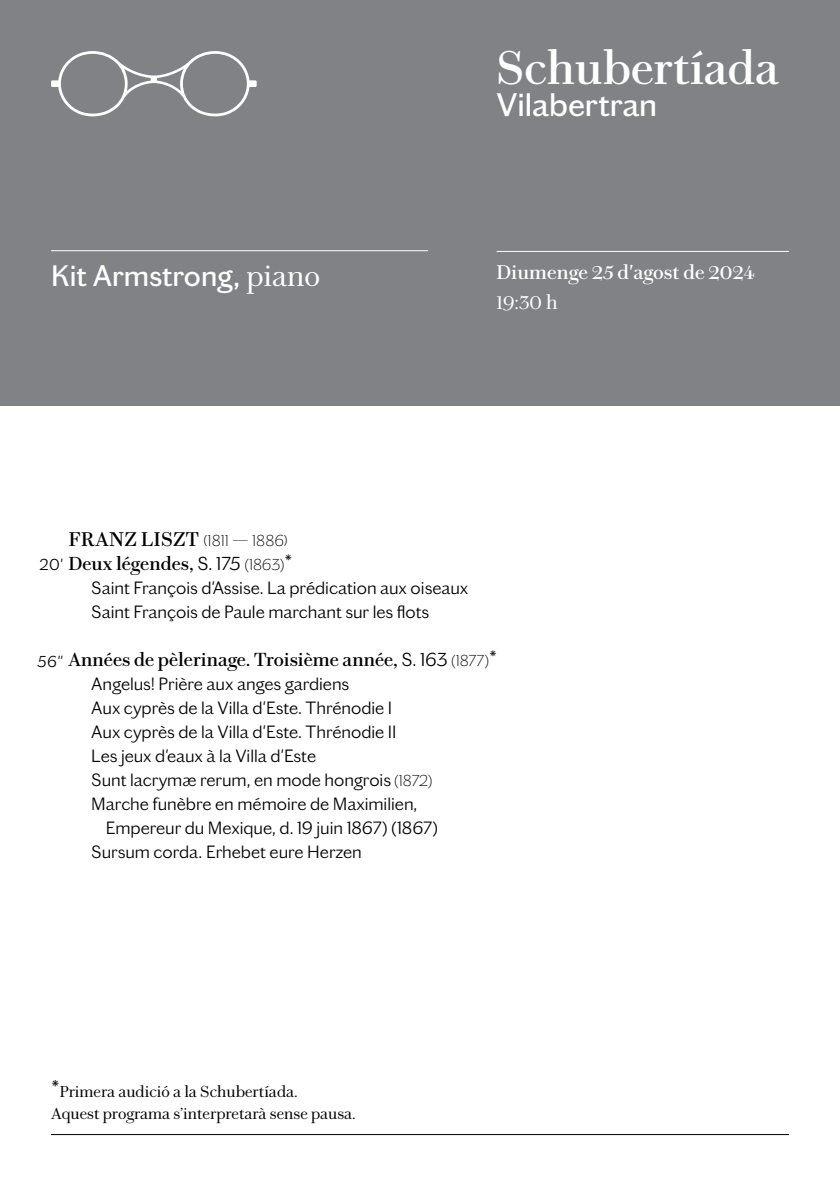
<style>
.page{position:relative;width:840px;height:1191px;background:#fff}
.page>*{position:absolute;margin:0;border:0;box-sizing:border-box;transform-origin:0 0}
.t1{font:47.2px "Chiswick Text";letter-spacing:-.005em;color:#fff}
.t2{font:33px "Chiswick Grotesque";color:#fff}
.t3{font:30px "Chiswick Grotesque";color:#fff}
.t4{font:20px "Chiswick Text";color:#fff}
.t5{font:300 20px "Chiswick Text";color:#fff}
.t6{font:19px "Chiswick Text";color:#000}
.t7{font:300 18px/24px "Chiswick Grotesque";color:#000}
.t8{font:300 16px/22px "Chiswick Text";color:#000}
.t9{font:200 16px "Chiswick Grotesque";letter-spacing:.01em;color:#000}
.t10{font:300 16px "Chiswick Grotesque";color:#000}
.s1{font-family:"Chiswick Text";font-weight:300}
.s2{font-family:"Chiswick Text";font-weight:400;font-size:20px}
.s3{font-family:"Chiswick Grotesque";font-weight:300}
.s4{font-family:"Chiswick Grotesque";font-weight:200;font-size:16px}
.s5{font-family:"Chiswick Grotesque";font-weight:300;font-size:22px}
.s6{font-weight:200;font-size:16px}
.s7{font-family:"Chiswick Grotesque";font-size:24px}
</style>
<div class="page">
<hr style="left:51px;top:1134px;width:737px;height:1px;background:#000">
<div style="left:0;top:0;width:839px;height:405px;background:#808285"></div>
<hr style="left:51px;top:250px;width:376px;height:1px;background:#fff">
<hr style="left:496px;top:251px;width:292px;height:1px;background:#fff">
<svg style="left:51px;top:51px;width:205px;height:65px"></svg>
<h3 class="t3" style="left:51px;top:253px;width:270px">Kit Armstrong, <span class="s1">piano</span></h3>
<h1 class="t1" style="left:496px;top:33px;width:284px">Schubertíada</h1>
<h2 class="t2" style="left:496px;top:80px;width:162px">Vilabertran</h2>
<p class="t4" style="left:496px;top:257px;width:259px">Diumenge 25 d'agost de 2024</p>
<p class="t5" style="left:496px;top:288px;width:62px">19:30 h</p>
<p class="t9" style="left:69px;top:529px;width:221px"><span class="s2">FRANZ LISZT</span> (1811 — 1886)</p>
<p class="t6" style="left:69px;top:549px;width:225px">Deux légendes, <span class="s3">S. 175</span> <span class="s4">(1863)</span><span class="s5">*</span></p>
<p class="t7" style="left:91px;top:574px;width:378px">Saint François d'Assise. La prédication aux oiseaux<br>Saint François de Paule marchant sur les flots</p>
<p class="t6" style="left:69px;top:645px;width:429px">Années de pèlerinage. Troisième année, <span class="s3">S. 163</span> <span class="s4">(1877)</span><span class="s5">*</span></p>
<p class="t7" style="left:91px;top:670px;width:259px">Angelus! Prière aux anges gardiens</p>
<p class="t7" style="left:91px;top:694px;width:302px">Aux cyprès de la Villa d'Este. Thrénodie I</p>
<p class="t7" style="left:91px;top:718px;width:306px">Aux cyprès de la Villa d'Este. Thrénodie II</p>
<p class="t7" style="left:91px;top:742px;width:226px">Les jeux d'eaux à la Villa d'Este</p>
<p class="t7" style="left:91px;top:766px;width:342px">Sunt lacrymæ rerum, en mode hongrois <span class="s6">(1872)</span></p>
<p class="t7" style="left:91px;top:790px;width:327px">Marche funèbre en mémoire de Maximilien,</p>
<p class="t7" style="left:106px;top:814px;width:334px">Empereur du Mexique, d. 19 juin 1867) (1867)</p>
<p class="t7" style="left:91px;top:838px;width:272px">Sursum corda. Erhebet eure Herzen</p>
<p class="t10" style="left:40px;top:552px;width:25px">20'</p>
<p class="t10" style="left:37px;top:650px;width:27px">56''</p>
<p class="t8" style="left:51px;top:1080px;width:306px"><span class="s7">*</span>Primera audició a la Schubertíada.<br>Aquest programa s’interpretarà sense pausa.</p>
</div>
